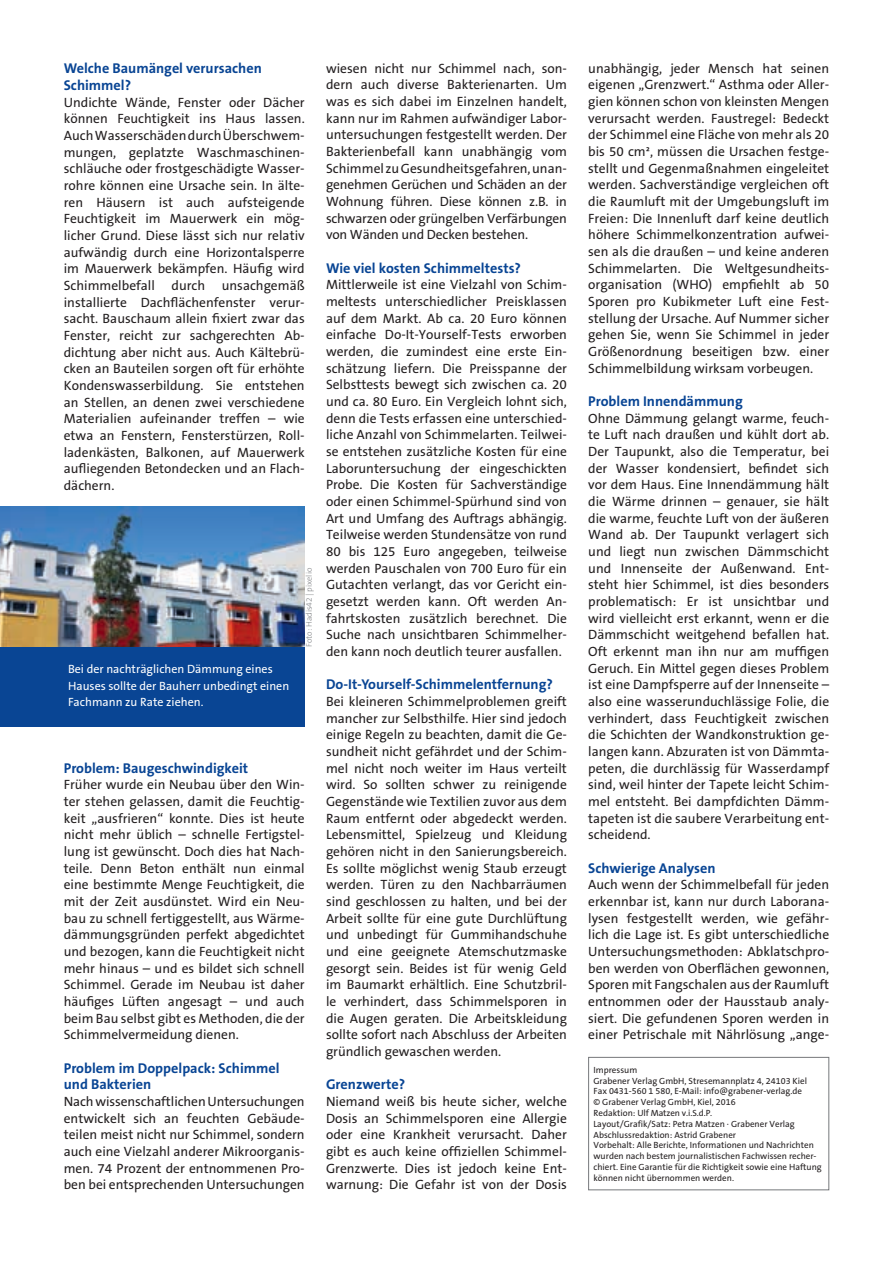
<style>
.page{position:relative;width:893px;height:1263px;background:#fff}
.page>*{position:absolute;margin:0;border:0;box-sizing:border-box;transform-origin:0 0}
.t1{font:700 14.25px/16.6px "The Sans B7";color:#094594}
.t2{font:13.5px/16.6px "The Sans B5 Plain";color:#231f20;text-align:justify}
.t3{font:12px/16.5px "The Sans B5 Plain";color:#fff}
.t4{font:9px/10.8px "The Sans B5 Plain";color:#231f20}
.t5{font:300 8.25px "The Sans B3";color:#808285}
</style>
<div class="page">
<div style="left:0;top:506px;width:305px;height:221px;background:#094594"></div>
<img style="left:0;top:506px;width:305px;height:141px">
<div style="left:588px;top:1057px;width:241px;height:133px;border:1px solid #76787b"></div>
<p class="t1" style="left:64px;top:61px;width:200px">Welche Baumängel verursachen<br>Schimmel?</p>
<p class="t2" style="left:64px;top:95px;width:242px">Undichte Wände, Fenster oder Dächer können Feuchtigkeit ins Haus lassen.<br>Auch Wasserschäden durch Überschwem&shy;mungen, geplatzte Waschmaschinen&shy;schläuche oder frostgeschädigte Wasser&shy;rohre können eine Ursache sein. In älte&shy;ren Häusern ist auch aufsteigende Feuchtigkeit im Mauerwerk ein mög&shy;licher Grund. Diese lässt sich nur relativ aufwändig durch eine Horizontalsperre im Mauerwerk bekämpfen. Häufig wird Schimmelbefall durch unsachgemäß installierte Dachflächenfenster verur&shy;sacht. Bauschaum allein fixiert zwar das Fenster, reicht zur sachgerechten Ab&shy;dichtung aber nicht aus. Auch Kältebrü&shy;cken an Bauteilen sorgen oft für erhöhte Kondenswasserbildung. Sie entstehen an Stellen, an denen zwei verschiedene Materialien aufeinander treffen – wie etwa an Fenstern, Fensterstürzen, Roll&shy;ladenkästen, Balkonen, auf Mauerwerk aufliegenden Betondecken und an Flach&shy;dächern.</p>
<p class="t3" style="left:68px;top:662px;width:223px">Bei der nachträglichen Dämmung eines<br>Hauses sollte der Bauherr unbedingt einen<br>Fachmann zu Rate ziehen.</p>
<p class="t5" style="left:305px;top:647px;width:81px;rotate:-90deg">Foto: Hadis42 | pixelio</p>
<p class="t1" style="left:64px;top:760px;width:186px">Problem: Baugeschwindigkeit</p>
<p class="t2" style="left:64px;top:777px;width:242px">Früher wurde ein Neubau über den Win&shy;ter stehen gelassen, damit die Feuchtig&shy;keit „ausfrieren“ konnte. Dies ist heute nicht mehr üblich – schnelle Fertigstel&shy;lung ist gewünscht. Doch dies hat Nach&shy;teile. Denn Beton enthält nun einmal eine bestimmte Menge Feuchtigkeit, die mit der Zeit ausdünstet. Wird ein Neu&shy;bau zu schnell fertiggestellt, aus Wärme&shy;dämmungsgründen perfekt abgedichtet und bezogen, kann die Feuchtigkeit nicht mehr hinaus – und es bildet sich schnell Schimmel. Gerade im Neubau ist daher häufiges Lüften angesagt – und auch beim Bau selbst gibt es Methoden, die der Schimmelvermeidung dienen.</p>
<p class="t1" style="left:64px;top:1060px;width:217px">Problem im Doppelpack: Schimmel und Bakterien</p>
<p class="t2" style="left:64px;top:1094px;width:242px">Nach wissenschaftlichen Untersuchungen entwickelt sich an feuchten Gebäude&shy;teilen meist nicht nur Schimmel, sondern auch eine Vielzahl anderer Mikroorganis&shy;men. 74 Prozent der entnommenen Pro&shy;ben bei entsprechenden Untersuchungen</p>
<p class="t2" style="left:326px;top:61px;width:242px">wiesen nicht nur Schimmel nach, son&shy;dern auch diverse Bakterienarten. Um was es sich dabei im Einzelnen handelt, kann nur im Rahmen aufwändiger Labor&shy;untersuchungen festgestellt werden. Der Bakterienbefall kann unabhängig vom Schimmel zu Gesundheitsgefahren, unan&shy;genehmen Gerüchen und Schäden an der Wohnung führen. Diese können z.B. in schwarzen oder grüngelben Verfärbungen von Wänden und Decken bestehen.</p>
<p class="t1" style="left:326px;top:260px;width:197px">Wie viel kosten Schimmeltests?</p>
<p class="t2" style="left:326px;top:277px;width:242px">Mittlerweile ist eine Vielzahl von Schim&shy;meltests unterschiedlicher Preisklassen auf dem Markt. Ab ca. 20 Euro können einfache Do-It-Yourself-Tests erworben werden, die zumindest eine erste Ein&shy;schätzung liefern. Die Preisspanne der Selbsttests bewegt sich zwischen ca. 20 und ca. 80 Euro. Ein Vergleich lohnt sich, denn die Tests erfassen eine unterschied&shy;liche Anzahl von Schimmelarten. Teilwei&shy;se entstehen zusätzliche Kosten für eine Laboruntersuchung der eingeschickten Probe. Die Kosten für Sachverständige oder einen Schimmel-Spürhund sind von Art und Umfang des Auftrags abhängig.<br>Teilweise werden Stundensätze von rund 80 bis 125 Euro angegeben, teilweise werden Pauschalen von 700 Euro für ein Gutachten verlangt, das vor Gericht ein&shy;gesetzt werden kann. Oft werden An&shy;fahrtskosten zusätzlich berechnet. Die Suche nach unsichtbaren Schimmelher&shy;den kann noch deutlich teurer ausfallen.</p>
<p class="t1" style="left:326px;top:677px;width:228px">Do-It-Yourself-Schimmelentfernung?</p>
<p class="t2" style="left:326px;top:694px;width:242px">Bei kleineren Schimmelproblemen greift mancher zur Selbsthilfe. Hier sind jedoch einige Regeln zu beachten, damit die Ge&shy;sundheit nicht gefährdet und der Schim&shy;mel nicht noch weiter im Haus verteilt wird. So sollten schwer zu reinigende Gegenstände wie Textilien zuvor aus dem Raum entfernt oder abgedeckt werden.<br>Lebensmittel, Spielzeug und Kleidung gehören nicht in den Sanierungsbereich.<br>Es sollte möglichst wenig Staub erzeugt werden. Türen zu den Nachbarräumen sind geschlossen zu halten, und bei der Arbeit sollte für eine gute Durchlüftung und unbedingt für Gummihandschuhe und eine geeignete Atemschutzmaske gesorgt sein. Beides ist für wenig Geld im Baumarkt erhältlich. Eine Schutzbril&shy;le verhindert, dass Schimmelsporen in die Augen geraten. Die Arbeitskleidung sollte sofort nach Abschluss der Arbeiten gründlich gewaschen werden.</p>
<p class="t1" style="left:326px;top:1077px;width:81px">Grenzwerte?</p>
<p class="t2" style="left:326px;top:1094px;width:242px">Niemand weiß bis heute sicher, welche Dosis an Schimmelsporen eine Allergie oder eine Krankheit verursacht. Daher gibt es auch keine offiziellen Schimmel-Grenzwerte. Dies ist jedoch keine Ent&shy;warnung: Die Gefahr ist von der Dosis</p>
<p class="t2" style="left:588px;top:61px;width:242px">unabhängig, jeder Mensch hat seinen eigenen „Grenzwert.“ Asthma oder Aller&shy;gien können schon von kleinsten Mengen verursacht werden. Faustregel: Bedeckt der Schimmel eine Fläche von mehr als 20 bis 50 cm², müssen die Ursachen festge&shy;stellt und Gegenmaßnahmen eingeleitet werden. Sachverständige vergleichen oft die Raumluft mit der Umgebungsluft im Freien: Die Innenluft darf keine deutlich höhere Schimmelkonzentration aufwei&shy;sen als die draußen – und keine anderen Schimmelarten. Die Weltgesundheits&shy;organisation (WHO) empfiehlt ab 50<br>Sporen pro Kubikmeter Luft eine Fest&shy;stellung der Ursache. Auf Nummer sicher gehen Sie, wenn Sie Schimmel in jeder Größenordnung beseitigen bzw. einer Schimmelbildung wirksam vorbeugen.</p>
<p class="t1" style="left:588px;top:394px;width:156px">Problem Innendämmung</p>
<p class="t2" style="left:588px;top:411px;width:242px">Ohne Dämmung gelangt warme, feuch&shy;te Luft nach draußen und kühlt dort ab.<br>Der Taupunkt, also die Temperatur, bei der Wasser kondensiert, befindet sich vor dem Haus. Eine Innendämmung hält die Wärme drinnen – genauer, sie hält die warme, feuchte Luft von der äußeren Wand ab. Der Taupunkt verlagert sich und liegt nun zwischen Dämmschicht und Innenseite der Außenwand. Ent&shy;steht hier Schimmel, ist dies besonders problematisch: Er ist unsichtbar und wird vielleicht erst erkannt, wenn er die Dämmschicht weitgehend befallen hat.<br>Oft erkennt man ihn nur am muffigen Geruch. Ein Mittel gegen dieses Problem ist eine Dampfsperre auf der Innenseite – also eine wasserunduchlässige Folie, die verhindert, dass Feuchtigkeit zwischen die Schichten der Wandkonstruktion ge&shy;langen kann. Abzuraten ist von Dämmta&shy;peten, die durchlässig für Wasserdampf sind, weil hinter der Tapete leicht Schim&shy;mel entsteht. Bei dampfdichten Dämm&shy;tapeten ist die saubere Verarbeitung ent&shy;scheidend.</p>
<p class="t1" style="left:588px;top:860px;width:129px">Schwierige Analysen</p>
<p class="t2" style="left:588px;top:877px;width:242px">Auch wenn der Schimmelbefall für jeden erkennbar ist, kann nur durch Laborana&shy;lysen festgestellt werden, wie gefähr&shy;lich die Lage ist. Es gibt unterschiedliche Untersuchungsmethoden: Abklatschpro&shy;ben werden von Oberflächen gewonnen, Sporen mit Fangschalen aus der Raumluft entnommen oder der Hausstaub analy&shy;siert. Die gefundenen Sporen werden in einer Petrischale mit Nährlösung „ange-</p>
<p class="t4" style="left:593px;top:1065px;width:230px">Impressum<br>Grabener Verlag GmbH, Stresemannplatz 4, 24103 Kiel Fax 0431-560 1 580, E-Mail: info@grabener-verlag.de<br>© Grabener Verlag GmbH, Kiel, 2016<br>Redaktion: Ulf Matzen v.i.S.d.P.<br>Layout/Grafik/Satz: Petra Matzen · Grabener Verlag Abschlussredaktion: Astrid Grabener<br>Vorbehalt: Alle Berichte, Informationen und Nachrichten wurden nach bestem journalistischen Fachwissen recher&shy;chiert. Eine Garantie für die Richtigkeit sowie eine Haftung können nicht übernommen werden.</p>
</div>
